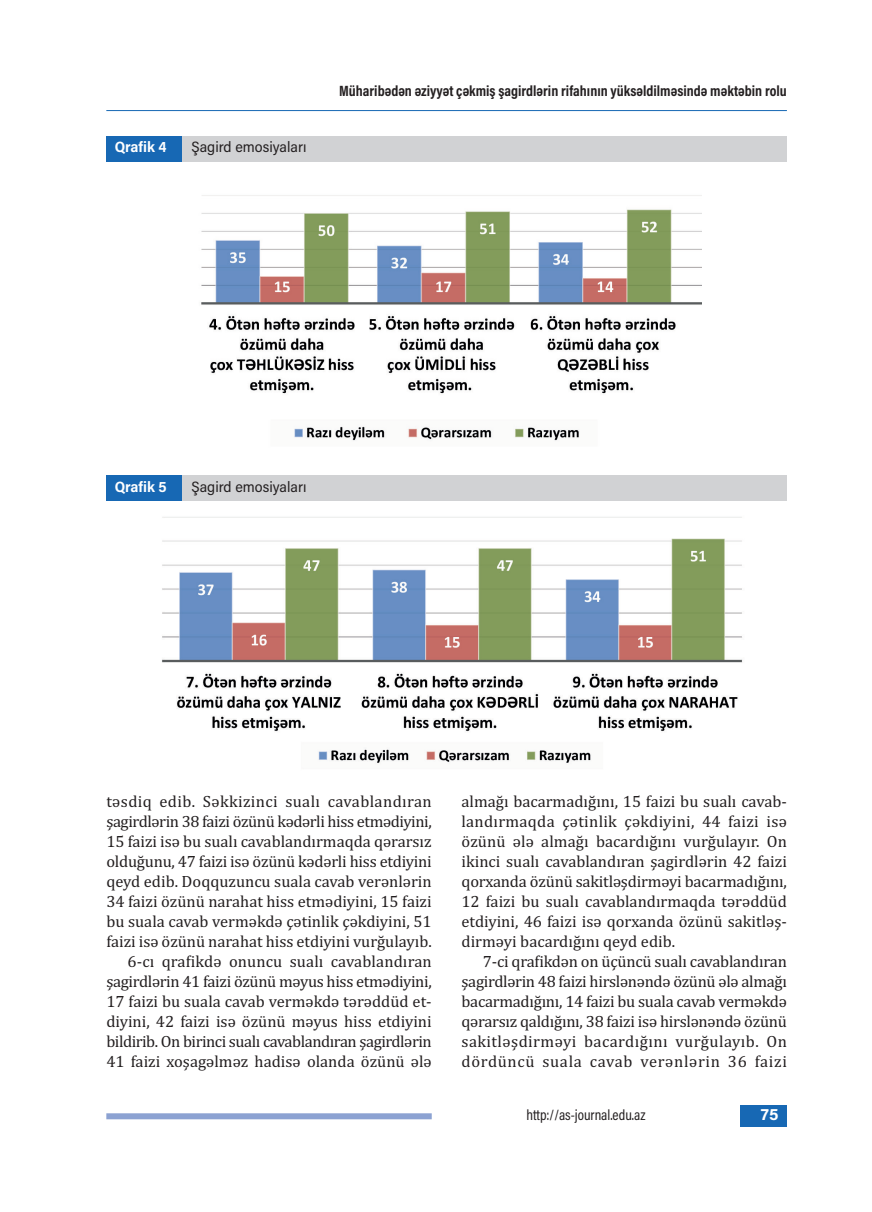
<style>
.page{position:relative;width:872px;height:1212px;background:#fff}
.page>*{position:absolute;margin:0;border:0;box-sizing:border-box;transform-origin:0 0}
.t1{font:16.5px/20px "Cambria";color:#231f20;text-align:justify}
.t2{font:700 16.5px "Acumin Pro";color:#fff}
.t3{font:700 15px "Acumin Pro Cond";color:#231f20}
.t4{font:15px "Acumin Pro Semi Cond";color:#231f20}
.t5{font:15px "Acumin Pro Cond";color:#231f20}
.t6{font:700 15px "Acumin Pro Semi Cond";letter-spacing:-.005em;color:#fff}
</style>
<div class="page">
<hr style="left:106px;top:110px;width:681px;height:1px;background:#1768b4">
<div style="left:740px;top:1106px;width:47px;height:21px;background:#1768b4"></div>
<div style="left:106px;top:1113px;width:326px;height:6px;background:#8ca2d2"></div>
<div style="left:106px;top:136px;width:77px;height:26px;background:#1768b4"></div>
<div style="left:183px;top:136px;width:604px;height:26px;background:#d1d2d4"></div>
<img style="left:201px;top:195px;width:500px;height:246px">
<img style="left:162px;top:517px;width:581px;height:247px">
<div style="left:106px;top:475px;width:77px;height:26px;background:#1768b4"></div>
<div style="left:183px;top:475px;width:604px;height:26px;background:#d1d2d4"></div>
<p class="t6" style="left:115px;top:141px;width:53px">Qrafik 4</p>
<p class="t4" style="left:191px;top:141px;width:117px">Şagird emosiyaları</p>
<p class="t3" style="left:339px;top:85px;width:449px">Müharibədən əziyyət çəkmiş şagirdlərin rifahının yüksəldilməsində məktəbin rolu</p>
<p class="t6" style="left:115px;top:481px;width:53px">Qrafik 5</p>
<p class="t4" style="left:191px;top:481px;width:117px">Şagird emosiyaları</p>
<p class="t1" style="left:106px;top:792px;width:327px;text-align:right">təsdiq edib. Səkkizinci sualı cavablandıran şagirdlərin 38 faizi özünü kədərli hiss etmədiyini, 15 faizi isə bu sualı cavablandırmaqda qərarsız olduğunu, 47 faizi isə özünü kədərli hiss etdiyini qeyd edib. Doqquzuncu suala cavab verənlərin 34 faizi özünü narahat hiss etmədiyini, 15 faizi bu suala cavab verməkdə çətinlik çəkdiyini, 51 faizi isə özünü narahat hiss etdiyini vurğulayıb.<br>6-cı qrafikdə onuncu sualı cavablandıran şagirdlərin 41 faizi özünü məyus hiss etmədiyini, 17 faizi bu suala cavab verməkdə tərəddüd et&shy;diyini, 42 faizi isə özünü məyus hiss etdiyini bildirib. On birinci sualı cavablandıran şagirdlərin 41 faizi xoşagəlməz hadisə olanda özünü ələ</p>
<p class="t1" style="left:461px;top:792px;width:327px">almağı bacarmadığını, 15 faizi bu sualı cavab&shy;landırmaqda çətinlik çəkdiyini, 44 faizi isə özünü ələ almağı bacardığını vurğulayır. On ikinci sualı cavablandıran şagirdlərin 42 faizi qorxanda özünü sakitləşdirməyi bacarmadığını, 12 faizi bu sualı cavablandırmaqda tərəddüd etdiyini, 46 faizi isə qorxanda özünü sakitləş&shy;dirməyi bacardığını qeyd edib.</p>
<p class="t1" style="left:461px;top:951px;width:327px;text-indent:21px">7-ci qrafikdən on üçüncü sualı cavablandıran şagirdlərin 48 faizi hirslənəndə özünü ələ almağı bacarmadığını, 14 faizi bu suala cavab verməkdə qərarsız qaldığını, 38 faizi isə hirslənəndə özünü sakitləşdirməyi bacardığını vurğulayıb. On dördüncü suala cavab verənlərin 36 faizi</p>
<p class="t5" style="left:526px;top:1109px;width:120px">http://as-journal.edu.az</p>
<p class="t2" style="left:760px;top:1108px;width:19px">75</p>
</div>
